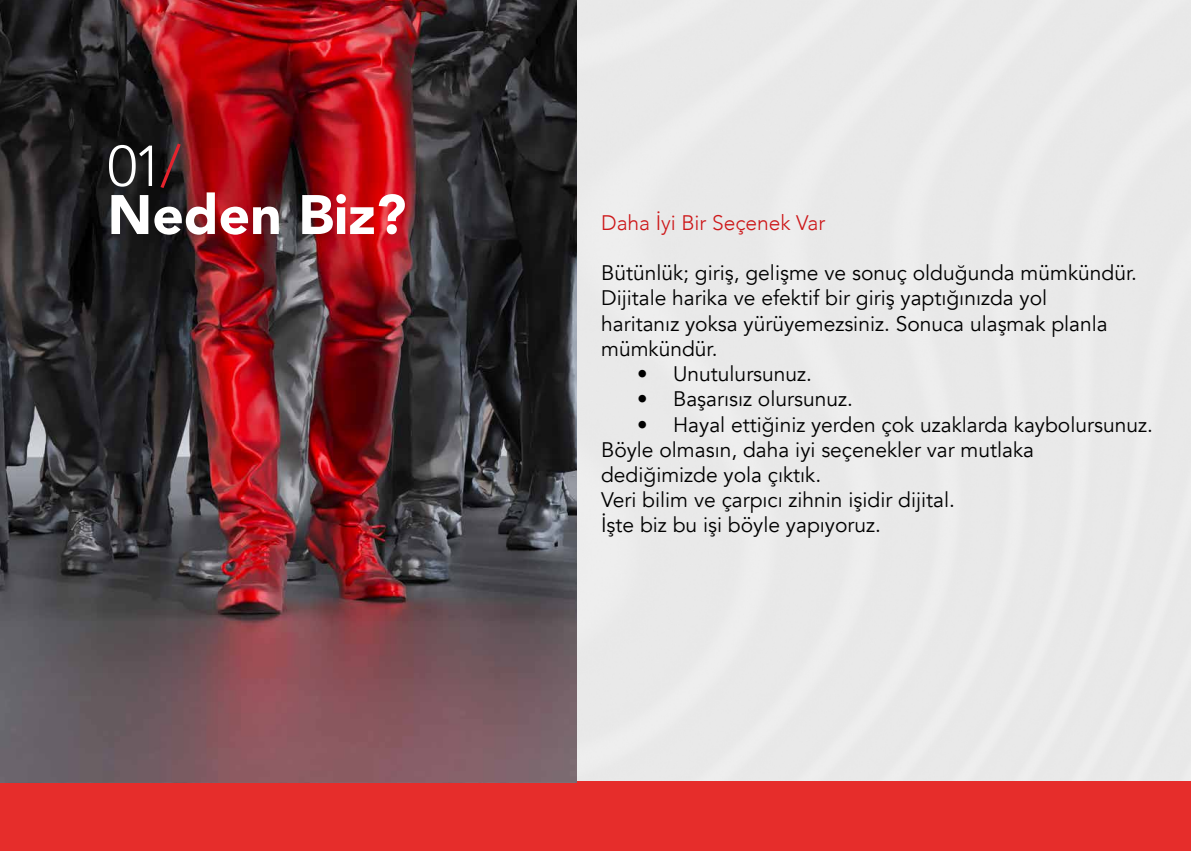
<style>
.page{position:relative;width:1191px;height:851px;background:#fff}
.page>*{position:absolute;margin:0;border:0;box-sizing:border-box;transform-origin:0 0}
.t1{font:300 57px "Avenir";color:#fff}
.t2{font:700 55px "Avenir Bd A";color:#fff}
.t3{font:21px/25.2px "Avenir";color:#000}
.t4{font:300 21px "Avenir";color:#cd1719}
.s1{color:#e5232d}
</style>
<div class="page">
<div style="left:0;top:781px;width:1191px;height:69px;background:#e62d2b"></div>
<img style="left:0;top:0;width:577px;height:782px">
<h1 class="t1" style="left:107px;top:133px;width:75px">01<span class="s1">/</span></h1>
<h2 class="t2" style="left:107px;top:181px;width:300px">Neden Biz?</h2>
<p class="t4" style="left:601px;top:210px;width:226px">Daha İyi Bir Seçenek Var</p>
<p class="t3" style="left:601px;top:261px;width:537px">Bütünlük; giriş, gelişme ve sonuç olduğunda mümkündür.<br>Dijitale harika ve efektif bir giriş yaptığınızda yol<br>haritanız yoksa yürüyemezsiniz. Sonuca ulaşmak planla mümkündür.</p>
<p class="t3" style="left:637px;top:361px;width:176px">• Unutulursunuz.</p>
<p class="t3" style="left:637px;top:387px;width:217px">• Başarısız olursunuz.</p>
<p class="t3" style="left:601px;top:412px;width:553px;text-indent:36px">• Hayal ettiğiniz yerden çok uzaklarda kaybolursunuz.<br>Böyle olmasın, daha iyi seçenekler var mutlaka dediğimizde yola çıktık.<br>Veri bilim ve çarpıcı zihnin işidir dijital.<br>İşte biz bu işi böyle yapıyoruz.</p>
</div>
